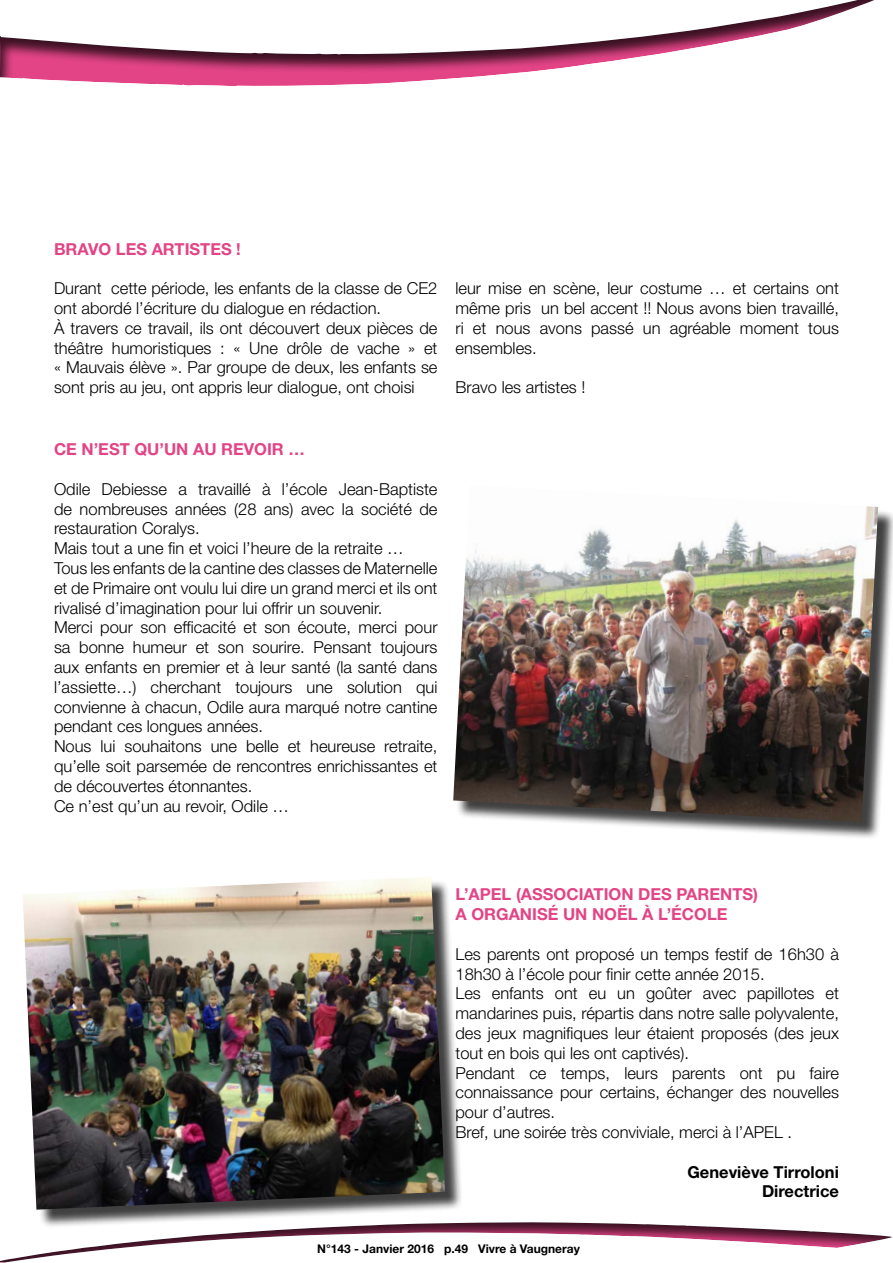
<style>
.page{position:relative;width:893px;height:1263px;background:#fff}
.page>*{position:absolute;margin:0;border:0;box-sizing:border-box;transform-origin:0 0}
.t1{font:300 16.5px/19.8px "Helvetica Neue LT Std";color:#000}
.t2{font:700 16.5px/19.8px "Helvetica Neue LT Std";color:#e24486}
.t3{font:700 16.5px/19.8px "Helvetica Neue LT Std";color:#000;text-align:right}
.t4{font:700 12px "Helvetica Neue LT Std";color:#000}
</style>
<div class="page">
<svg style="left:0;top:1222px;width:892px;height:41px"></svg>
<svg style="left:44px;top:0;width:830px;height:86px"></svg>
<div style="left:0;top:0;width:44px;height:321px;background:#000;opacity:.75"></div>
<div style="left:456px;top:488px;width:437px;height:352px;background:#000;opacity:.75"></div>
<img style="left:453px;top:488px;width:425px;height:334px">
<div style="left:25px;top:879px;width:438px;height:349px;background:#000;opacity:.75"></div>
<img style="left:23px;top:877px;width:422px;height:333px">
<p class="t2" style="left:54px;top:238px;width:188px">BRAVO LES ARTISTES !</p>
<p class="t1" style="left:54px;top:278px;width:385px">Durant cette période, les enfants de la classe de CE2 ont abordé l’écriture du dialogue en rédaction.<br>À travers ce travail, ils ont découvert deux pièces de théâtre humoristiques : « Une drôle de vache » et « Mauvais élève ». Par groupe de deux, les enfants se sont pris au jeu, ont appris leur dialogue, ont choisi</p>
<p class="t1" style="left:455px;top:278px;width:385px;text-align:justify">leur mise en scène, leur costume … et certains ont même pris un bel accent !! Nous avons bien travaillé, ri et nous avons passé un agréable moment tous ensembles.</p>
<p class="t1" style="left:455px;top:377px;width:131px">Bravo les artistes !</p>
<p class="t2" style="left:54px;top:439px;width:252px">CE N’EST QU’UN AU REVOIR …</p>
<p class="t1" style="left:54px;top:479px;width:385px">Odile Debiesse a travaillé à l’école Jean-Baptiste de nombreuses années (28 ans) avec la société de restauration Coralys.<br>Mais tout a une fin et voici l’heure de la retraite … Tous les enfants de la cantine des classes de Maternelle et de Primaire ont voulu lui dire un grand merci et ils ont rivalisé d’imagination pour lui offrir un souvenir.<br>Merci pour son efficacité et son écoute, merci pour sa bonne humeur et son sourire. Pensant toujours aux enfants en premier et à leur santé (la santé dans l’assiette…) cherchant toujours une solution qui convienne à chacun, Odile aura marqué notre cantine pendant ces longues années.<br>Nous lui souhaitons une belle et heureuse retraite, qu’elle soit parsemée de rencontres enrichissantes et de découvertes étonnantes.<br>Ce n’est qu’un au revoir, Odile …</p>
<p class="t2" style="left:455px;top:884px;width:304px">L’APEL (ASSOCIATION DES PARENTS)<br>A ORGANISÉ UN NOËL À L’ÉCOLE</p>
<p class="t1" style="left:455px;top:944px;width:385px">Les parents ont proposé un temps festif de 16h30 à 18h30 à l’école pour finir cette année 2015.<br>Les enfants ont eu un goûter avec papillotes et mandarines puis, répartis dans notre salle polyvalente, des jeux magnifiques leur étaient proposés (des jeux tout en bois qui les ont captivés).<br>Pendant ce temps, leurs parents ont pu faire connaissance pour certains, échanger des nouvelles pour d’autres.<br>Bref, une soirée très conviviale, merci à l’APEL .</p>
<p class="t3" style="left:687px;top:1161px;width:153px">Geneviève Tirroloni<br>Directrice</p>
<p class="t4" style="left:317px;top:1241px;width:264px">N°143 - Janvier 2016 p.49 Vivre à Vaugneray</p>
</div>
